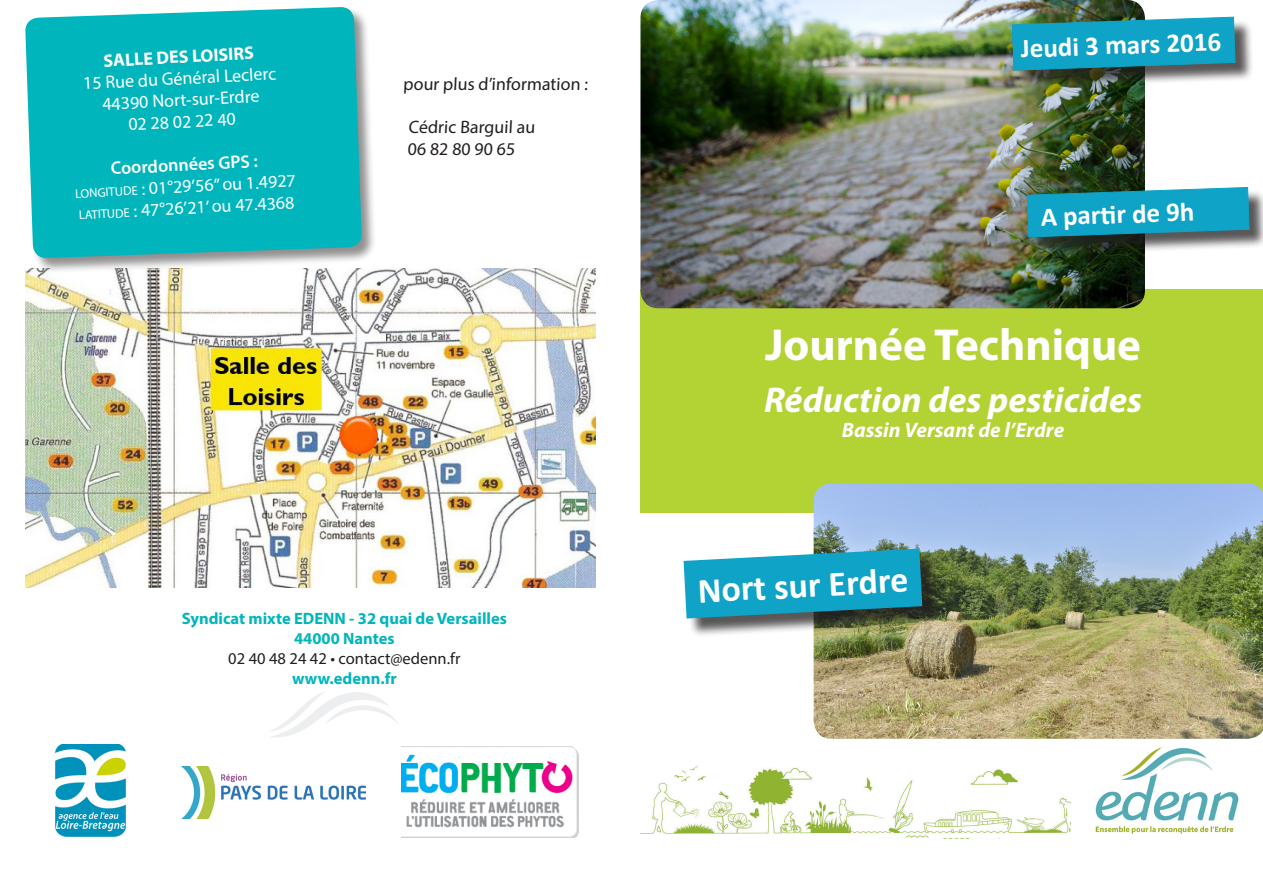
<style>
.page{position:relative;width:1263px;height:893px;background:#fff}
.page>*{position:absolute;margin:0;border:0;box-sizing:border-box;transform-origin:0 0}
.t1{font:700 45px "Myriad Pro";color:#fff}
.t2{font:italic 700 36px "Myriad Pro";color:#fff}
.t3{font:700 36px "Calibri";color:#fff}
.t4{font:700 27px "Calibri";color:#fff}
.t5{font:italic 700 21px "Myriad Pro";color:#fff}
.t6{font:18px/21.6px "Myriad Pro";color:#fff;text-align:center}
.t7{font:18px "Myriad Pro";color:#231f20}
.t8{font:700 16.5px "Myriad Pro";color:#00b6bc}
.t9{font:16.5px "Myriad Pro";color:#231f20}
.s1{font-weight:700}
.s2{font-weight:600}
.s3{font-size:12.6px}
</style>
<div class="page">
<div style="left:640px;top:289px;width:623px;height:223px;background:#b3d234"></div>
<img style="left:640px;top:0;width:505px;height:308px">
<img style="left:640px;top:766px;width:431px;height:73px">
<img style="left:814px;top:483px;width:449px;height:256px">
<div style="left:1015px;top:20px;width:239px;height:69px;background:#231f20;opacity:.75"></div>
<svg style="left:1011px;top:16px;width:225px;height:55px;background:#1c99b3"></svg>
<div style="left:1030px;top:190px;width:233px;height:66px;background:#231f20;opacity:.75"></div>
<svg style="left:1026px;top:187px;width:224px;height:51px;background:#1a97b2"></svg>
<img style="left:1095px;top:747px;width:144px;height:87px">
<img style="left:25px;top:268px;width:570px;height:320px">
<img style="left:55px;top:745px;width:71px;height:92px">
<img style="left:181px;top:767px;width:184px;height:52px">
<img style="left:401px;top:746px;width:178px;height:91px">
<svg style="left:270px;top:692px;width:128px;height:45px"></svg>
<div style="left:25px;top:7px;width:352px;height:266px;background:#231f20;opacity:.5"></div>
<svg style="left:25px;top:7px;width:337px;height:251px;background:#2dbabf"></svg>
<div style="left:38px;top:20px;width:289px;height:205px;background:#00b6bc"></div>
<div style="left:686px;top:551px;width:254px;height:86px;background:#231f20;opacity:.75"></div>
<svg style="left:684px;top:549px;width:238px;height:69px;background:#24a0bd"></svg>
<p class="t6" style="left:82px;top:51px;width:195px;rotate:-3deg"><span class="s1">SALLE DES LOISIRS<br></span>15 Rue du Général Leclerc<br>44390 Nort-sur-Erdre<br>02 28 02 22 40</p>
<p class="t6" style="left:73px;top:159px;width:222px;rotate:-3deg"><span class="s2">Coordonnées GPS :<br></span><span class="s3">longitude</span> : 01°29’56’’ ou 1.4927 <span class="s3">latitude</span> : 47°26’21’ ou 47.4368</p>
<p class="t7" style="left:403px;top:73px;width:187px">pour plus d’information :</p>
<p class="t7" style="left:409px;top:116px;width:129px">Cédric Barguil au</p>
<p class="t7" style="left:407px;top:138px;width:110px">06 82 80 90 65</p>
<p class="t8" style="left:182px;top:608px;width:327px">Syndicat mixte EDENN - 32 quai de Versailles</p>
<p class="t8" style="left:294px;top:628px;width:102px">44000 Nantes</p>
<p class="t9" style="left:228px;top:648px;width:234px">02 40 48 24 42 • contact@edenn.fr</p>
<p class="t8" style="left:292px;top:667px;width:106px">www.edenn.fr</p>
<p class="t4" style="left:1020px;top:31px;width:202px;rotate:-2deg">Jeudi 3 mars 2016</p>
<p class="t4" style="left:1040px;top:200px;width:155px;rotate:-2deg">A parti r de 9h</p>
<p class="t1" style="left:765px;top:316px;width:377px">Journée Technique</p>
<p class="t2" style="left:764px;top:376px;width:380px">Réduction des pesticides</p>
<p class="t5" style="left:842px;top:416px;width:224px">Bassin Versant de l’Erdre</p>
<p class="t3" style="left:696px;top:568px;width:212px;rotate:-3deg">Nort sur Erdre</p>
</div>
